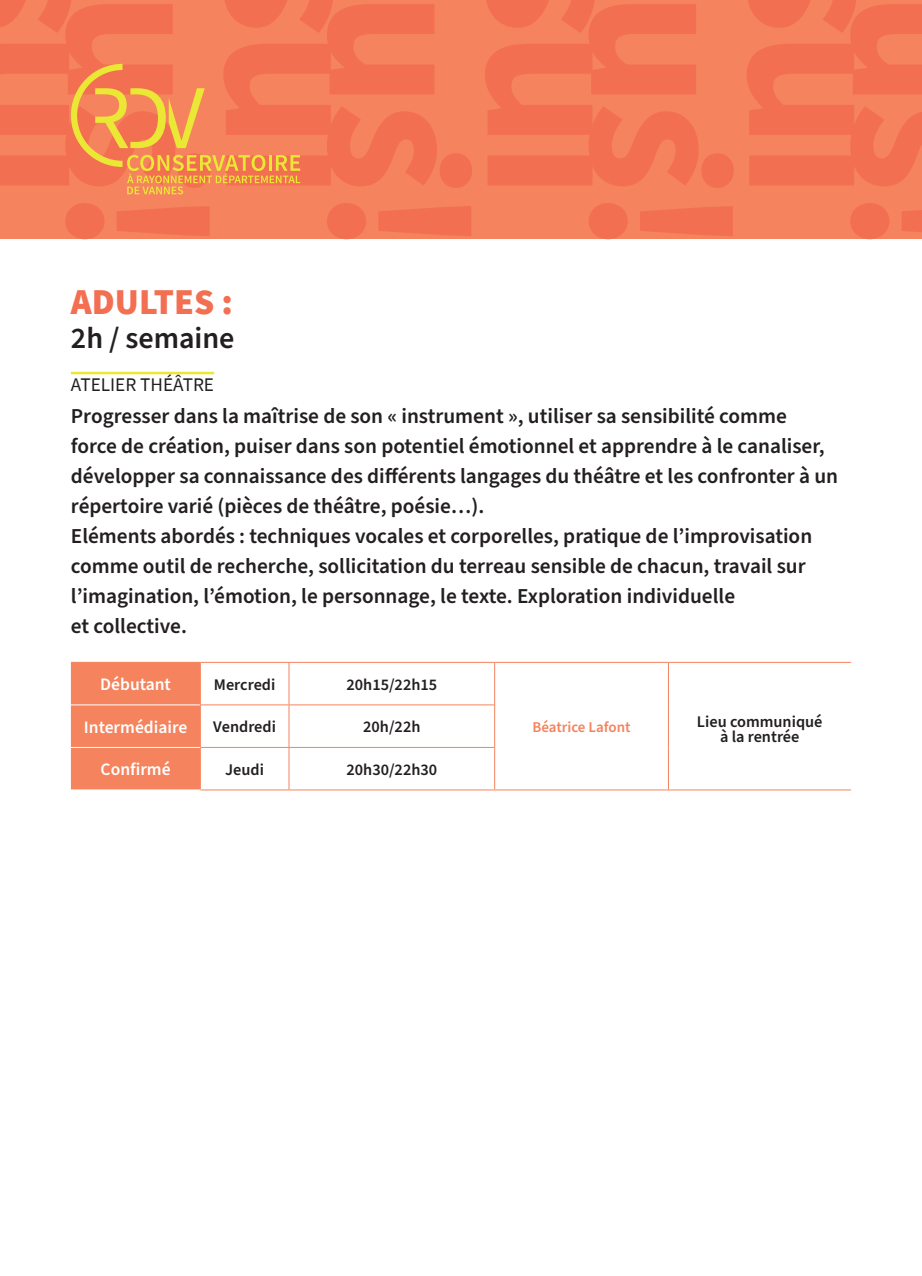
<style>
.page{position:relative;width:922px;height:1276px;background:#fff}
.page>*{position:absolute;margin:0;border:0;box-sizing:border-box;transform-origin:0 0}
.t1{font:900 36.25px "Source Sans Pro";color:#f36f51}
.t2{font:600 30px "Source Sans Pro";color:#231f20}
.t3{font:600 21.25px/30px "Source Sans Pro";color:#231f20}
.t4{font:19.25px "Source Sans Pro";color:#231f20}
.t5{font:600 17.5px "Source Sans Pro";color:#fff}
.t6{font:600 16.25px/15px "Source Sans Pro";color:#231f20;text-align:center}
.t7{font:600 15px "Source Sans Pro";color:#f5835d}
</style>
<div class="page">
<svg style="left:0;top:0;width:921px;height:239px;background:#f37c56"></svg>
<hr style="left:71px;top:372px;width:143px;height:2px;background:#ebe835">
<div style="left:71px;top:663px;width:129px;height:126px;background:#f5835d"></div>
<svg style="left:201px;top:663px;width:468px;height:126px"></svg>
<hr style="left:71px;top:662px;width:129px;height:1px;background:#f5835d">
<hr style="left:200px;top:663px;width:1px;height:42px;background:#f5835d">
<hr style="left:200px;top:705px;width:1px;height:42px;background:#f5835d">
<hr style="left:200px;top:747px;width:1px;height:42px;background:#f5835d">
<hr style="left:200px;top:662px;width:89px;height:1px;background:#f5835d">
<hr style="left:200px;top:704px;width:89px;height:1px;background:#f5835d">
<hr style="left:200px;top:747px;width:89px;height:1px;background:#f5835d">
<hr style="left:200px;top:789px;width:89px;height:1px;background:#f5835d">
<hr style="left:288px;top:663px;width:1px;height:41px;background:#f5835d">
<hr style="left:288px;top:705px;width:1px;height:42px;background:#f5835d">
<hr style="left:288px;top:748px;width:1px;height:41px;background:#f5835d">
<hr style="left:289px;top:662px;width:205px;height:1px;background:#f5835d">
<hr style="left:289px;top:704px;width:205px;height:1px;background:#f5835d">
<hr style="left:289px;top:747px;width:205px;height:1px;background:#f5835d">
<hr style="left:289px;top:789px;width:205px;height:1px;background:#f5835d">
<hr style="left:494px;top:663px;width:1px;height:42px;background:#f5835d">
<hr style="left:494px;top:705px;width:1px;height:42px;background:#f5835d">
<hr style="left:494px;top:747px;width:1px;height:42px;background:#f5835d">
<hr style="left:494px;top:662px;width:174px;height:1px;background:#f5835d">
<hr style="left:494px;top:789px;width:174px;height:1px;background:#f5835d">
<hr style="left:667px;top:663px;width:1px;height:42px;background:#f5835d">
<hr style="left:667px;top:705px;width:1px;height:42px;background:#f5835d">
<hr style="left:667px;top:747px;width:1px;height:42px;background:#f5835d">
<hr style="left:668px;top:662px;width:182px;height:1px;background:#f5835d">
<hr style="left:668px;top:789px;width:182px;height:1px;background:#f5835d">
<hr style="left:71px;top:704px;width:129px;height:1px;background:#fff">
<hr style="left:71px;top:747px;width:129px;height:1px;background:#fff">
<h1 class="t1" style="left:71px;top:277px;width:163px">ADULTES :</h1>
<h2 class="t2" style="left:71px;top:318px;width:165px">2h / semaine</h2>
<p class="t4" style="left:71px;top:372px;width:145px">ATELIER THÉÂTRE</p>
<p class="t3" style="left:71px;top:402px;width:768px">Progresser dans la maîtrise de son « instrument », utiliser sa sensibilité comme force de création, puiser dans son potentiel émotionnel et apprendre à le canaliser, développer sa connaissance des différents langages du théâtre et les confronter à un répertoire varié (pièces de théâtre, poésie…).<br>Eléments abordés : techniques vocales et corporelles, pratique de l’improvisation comme outil de recherche, sollicitation du terreau sensible de chacun, travail sur l’imagination, l’émotion, le personnage, le texte. Exploration individuelle<br>et collective.</p>
<p class="t5" style="left:100px;top:672px;width:72px">Débutant</p>
<p class="t6" style="left:214px;top:677px;width:63px">Mercredi</p>
<p class="t6" style="left:346px;top:677px;width:92px">20h15/22h15</p>
<p class="t5" style="left:84px;top:715px;width:105px">Intermédiaire</p>
<p class="t6" style="left:213px;top:720px;width:64px">Vendredi</p>
<p class="t6" style="left:363px;top:720px;width:59px">20h/22h</p>
<p class="t5" style="left:101px;top:758px;width:71px">Confirmé</p>
<p class="t6" style="left:225px;top:762px;width:40px">Jeudi</p>
<p class="t6" style="left:346px;top:762px;width:92px">20h30/22h30</p>
<p class="t7" style="left:532px;top:717px;width:100px">Béatrice Lafont</p>
<p class="t6" style="left:696px;top:714px;width:127px">Lieu communiqué à la rentrée</p>
</div>
